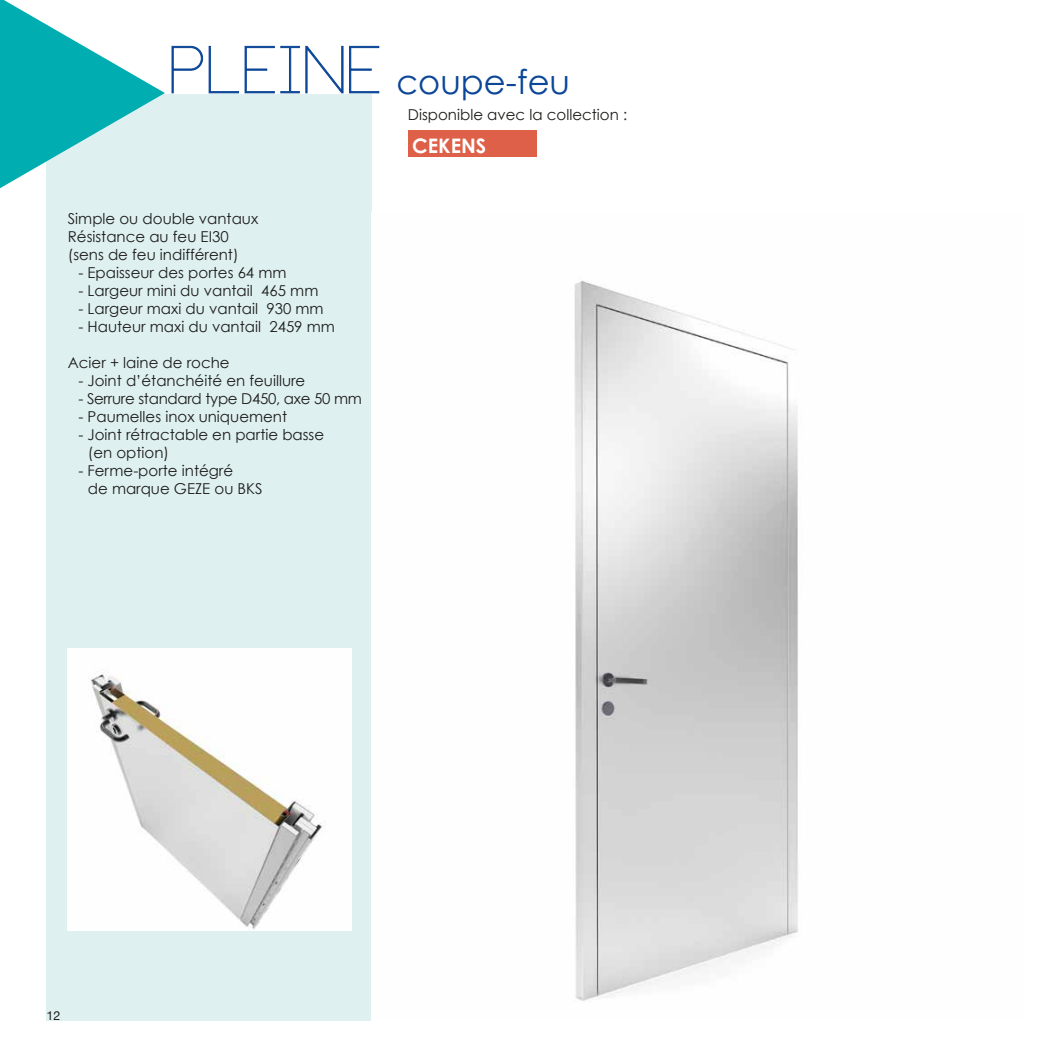
<style>
.page{position:relative;width:1063px;height:1063px;background:#fff}
.page>*{position:absolute;margin:0;border:0;box-sizing:border-box;transform-origin:0 0}
.t1{font:33.75px "Century Gothic";color:#0b4697}
.t2{font:700 20px "Century Gothic";color:#fff}
.t3{font:15px/18px "Century Gothic";color:#1d1d1b}
.t4{font:15px "Century Gothic";letter-spacing:-.02em;color:#1d1d1b}
.t5{font:12.5px "Helvetica Neue";color:#1d1d1b}
</style>
<div class="page">
<div style="left:46px;top:94px;width:326px;height:926px;background:#dff0f1"></div>
<img style="left:574px;top:280px;width:224px;height:721px">
<img style="left:68px;top:649px;width:284px;height:282px">
<svg style="left:171px;top:46px;width:208px;height:47px"></svg>
<svg style="left:0;top:0;width:165px;height:188px"></svg>
<div style="left:408px;top:130px;width:129px;height:27px;background:#de6049"></div>
<p class="t3" style="left:68px;top:209px;width:192px">Simple ou double vantaux<br>Résistance au feu EI30 (sens de feu indifférent)</p>
<p class="t3" style="left:78px;top:263px;width:210px">- Epaisseur des portes 64 mm</p>
<p class="t3" style="left:78px;top:281px;width:241px">- Largeur mini du vantail 465 mm</p>
<p class="t3" style="left:78px;top:299px;width:247px">- Largeur maxi du vantail 930 mm</p>
<p class="t3" style="left:78px;top:317px;width:258px">- Hauteur maxi du vantail 2459 mm</p>
<p class="t3" style="left:68px;top:353px;width:163px">Acier + laine de roche</p>
<p class="t3" style="left:78px;top:371px;width:228px">- Joint d’étanchéité en feuillure</p>
<p class="t4" style="left:78px;top:388px;width:285px">- Serrure standard type D450, axe 50 mm</p>
<p class="t3" style="left:78px;top:407px;width:210px">- Paumelles inox uniquement</p>
<p class="t3" style="left:88px;top:425px;width:238px;text-indent:-9px">- Joint rétractable en partie basse (en option)</p>
<p class="t3" style="left:88px;top:461px;width:176px;text-indent:-9px">- Ferme-porte intégré<br>de marque GEZE ou BKS</p>
<h1 class="t1" style="left:396px;top:58px;width:175px">coupe-feu</h1>
<p class="t3" style="left:408px;top:105px;width:221px">Disponible avec la collection :</p>
<h2 class="t2" style="left:412px;top:130px;width:76px">CEKENS</h2>
<p class="t5" style="left:47px;top:1007px;width:15px">12</p>
</div>
